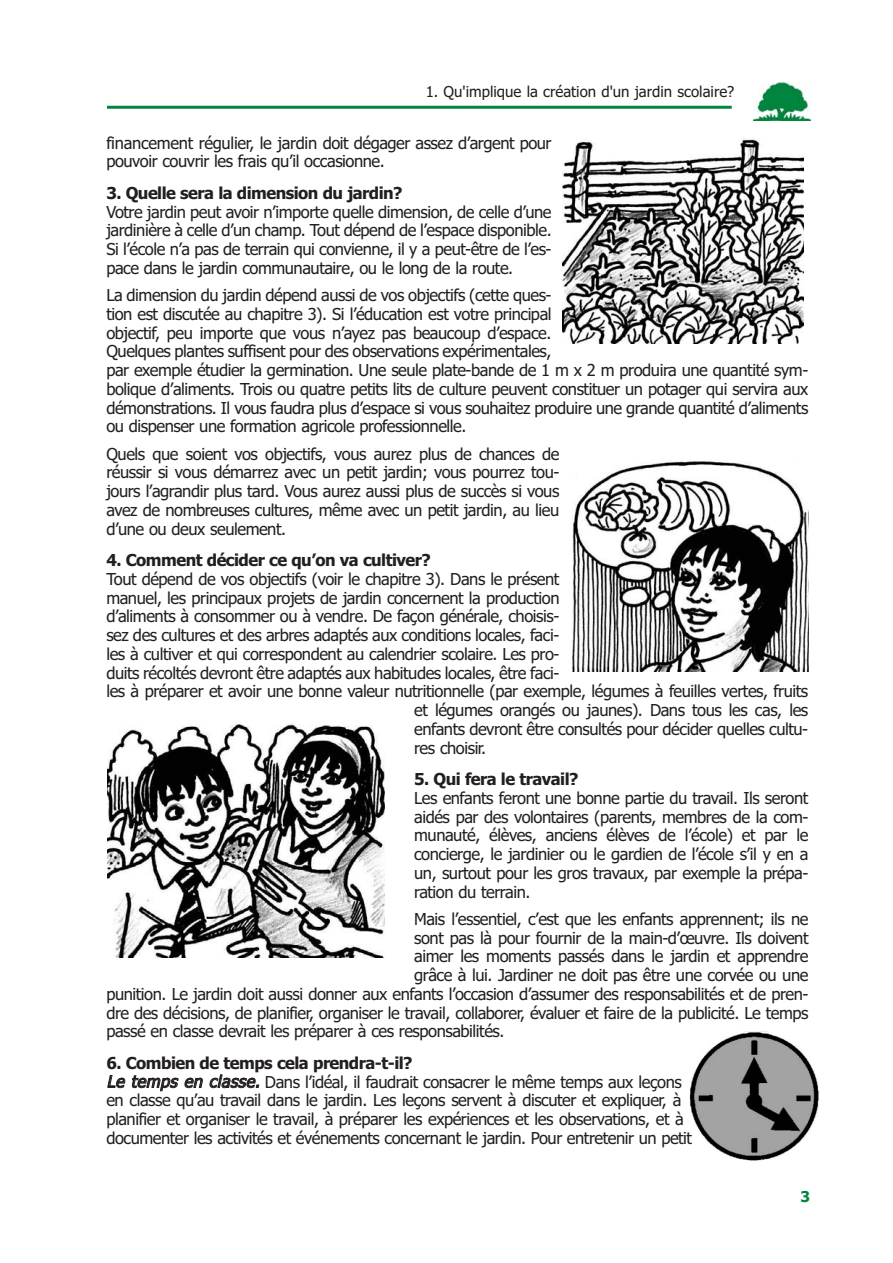
<style>
.page{position:relative;width:893px;height:1263px;background:#fff}
.page>*{position:absolute;margin:0;border:0;box-sizing:border-box;transform-origin:0 0}
.t1{font:16.5px/18.8px "Tahoma";letter-spacing:-.025em;color:#231f20}
.t2{font:700 16.5px "Tahoma";letter-spacing:-.03em;color:#231f20}
.t3{font:15px "Tahoma";color:#231f20}
.t4{font:700 15px "Tahoma";color:#00853f}
.s1{font-weight:700}
.s2{font-style:italic}
</style>
<div class="page">
<hr style="left:107px;top:106px;width:624px;height:3px;background:#00853f">
<img style="left:753px;top:82px;width:57px;height:38px">
<img style="left:107px;top:723px;width:277px;height:235px">
<img style="left:573px;top:460px;width:235px;height:212px">
<img style="left:562px;top:139px;width:241px;height:205px">
<img style="left:689px;top:1031px;width:130px;height:130px">
<p class="t3" style="left:425px;top:85px;width:310px">1. Qu'implique la création d'un jardin scolaire?</p>
<p class="t1" style="left:106px;top:135px;width:446px">financement régulier, le jardin doit dégager assez d’argent pour pouvoir couvrir les frais qu’il occasionne.</p>
<p class="t2" style="left:106px;top:186px;width:298px">3. Quelle sera la dimension du jardin?</p>
<p class="t1" style="left:106px;top:204px;width:447px;text-align:justify">Votre jardin peut avoir n’importe quelle dimension, de celle d’une jardinière à celle d’un champ. Tout dépend de l’espace disponible.<br>Si l’école n’a pas de terrain qui convienne, il y a peut-être de l’es&shy;pace dans le jardin communautaire, ou le long de la route.</p>
<p class="t1" style="left:106px;top:287px;width:703px">La dimension du jardin dépend aussi de vos objectifs (cette ques-<br>tion est discutée au chapitre 3). Si l’éducation est votre principal<br>objectif, peu importe que vous n’ayez pas beaucoup d’espace.<br>Quelques plantes suffisent pour des observations expérimentales,<br>par exemple étudier la germination. Une seule plate-bande de 1 m x 2 m produira une quantité sym&shy;bolique d’aliments. Trois ou quatre petits lits de culture peuvent constituer un potager qui servira aux démonstrations. Il vous faudra plus d’espace si vous souhaitez produire une grande quantité d’aliments ou dispenser une formation agricole professionnelle.</p>
<p class="t1" style="left:106px;top:446px;width:454px;text-align:justify">Quels que soient vos objectifs, vous aurez plus de chances de réussir si vous démarrez avec un petit jardin; vous pourrez tou&shy;jours l’agrandir plus tard. Vous aurez aussi plus de succès si vous avez de nombreuses cultures, même avec un petit jardin, au lieu d’une ou deux seulement.</p>
<p class="t2" style="left:106px;top:554px;width:326px">4. Comment décider ce qu’on va cultiver?</p>
<p class="t1" style="left:106px;top:571px;width:454px">Tout dépend de vos objectifs (voir le chapitre 3). Dans le présent</p>
<p class="t1" style="left:106px;top:590px;width:454px">manuel, les principaux projets de jardin concernent la production</p>
<p class="t1" style="left:106px;top:609px;width:454px">d’aliments à consommer ou à vendre. De façon générale, choisis-</p>
<p class="t1" style="left:106px;top:627px;width:454px">sez des cultures et des arbres adaptés aux conditions locales, faci-</p>
<p class="t1" style="left:106px;top:646px;width:454px">les à cultiver et qui correspondent au calendrier scolaire. Les pro-</p>
<p class="t1" style="left:106px;top:665px;width:454px">duits récoltés devront être adaptés aux habitudes locales, être faci-</p>
<p class="t1" style="left:106px;top:684px;width:703px">les à préparer et avoir une bonne valeur nutritionnelle (par exemple, légumes à feuilles vertes, fruits</p>
<p class="t1" style="left:414px;top:702px;width:395px">et légumes orangés ou jaunes). Dans tous les cas, les</p>
<p class="t1" style="left:414px;top:721px;width:395px">enfants devront être consultés pour décider quelles cultu-</p>
<p class="t1" style="left:414px;top:740px;width:74px">res choisir.</p>
<p class="t2" style="left:414px;top:773px;width:166px">5. Qui fera le travail?</p>
<p class="t1" style="left:414px;top:790px;width:396px;text-align:justify">Les enfants feront une bonne partie du travail. Ils seront aidés par des volontaires (parents, membres de la com&shy;munauté, élèves, anciens élèves de l’école) et par le concierge, le jardinier ou le gardien de l’école s’il y en a un, surtout pour les gros travaux, par exemple la prépa&shy;ration du terrain.</p>
<p class="t1" style="left:414px;top:911px;width:396px">Mais l’essentiel, c’est que les enfants apprennent; ils ne</p>
<p class="t1" style="left:414px;top:930px;width:396px">sont pas là pour fournir de la main-d’œuvre. Ils doivent</p>
<p class="t1" style="left:414px;top:949px;width:396px">aimer les moments passés dans le jardin et apprendre</p>
<p class="t1" style="left:414px;top:967px;width:396px">grâce à lui. Jardiner ne doit pas être une corvée ou une</p>
<p class="t1" style="left:106px;top:986px;width:703px">punition. Le jardin doit aussi donner aux enfants l’occasion d’assumer des responsabilités et de pren-</p>
<p class="t1" style="left:106px;top:1005px;width:703px">dre des décisions, de planifier, organiser le travail, collaborer, évaluer et faire de la publicité. Le temps</p>
<p class="t1" style="left:106px;top:1024px;width:399px">passé en classe devrait les préparer à ces responsabilités.</p>
<p class="t1" style="left:106px;top:1055px;width:587px"><span class="s1">6. Combien de temps cela prendra-t-il?<br></span><span class="s2">Le temps en classe.</span> Dans l’idéal, il faudrait consacrer le même temps aux leçons en classe qu’au travail dans le jardin. Les leçons servent à discuter et expliquer, à planifier et organiser le travail, à préparer les expériences et les observations, et à documenter les activités et événements concernant le jardin. Pour entretenir un petit</p>
<p class="t4" style="left:800px;top:1191px;width:11px">3</p>
</div>
